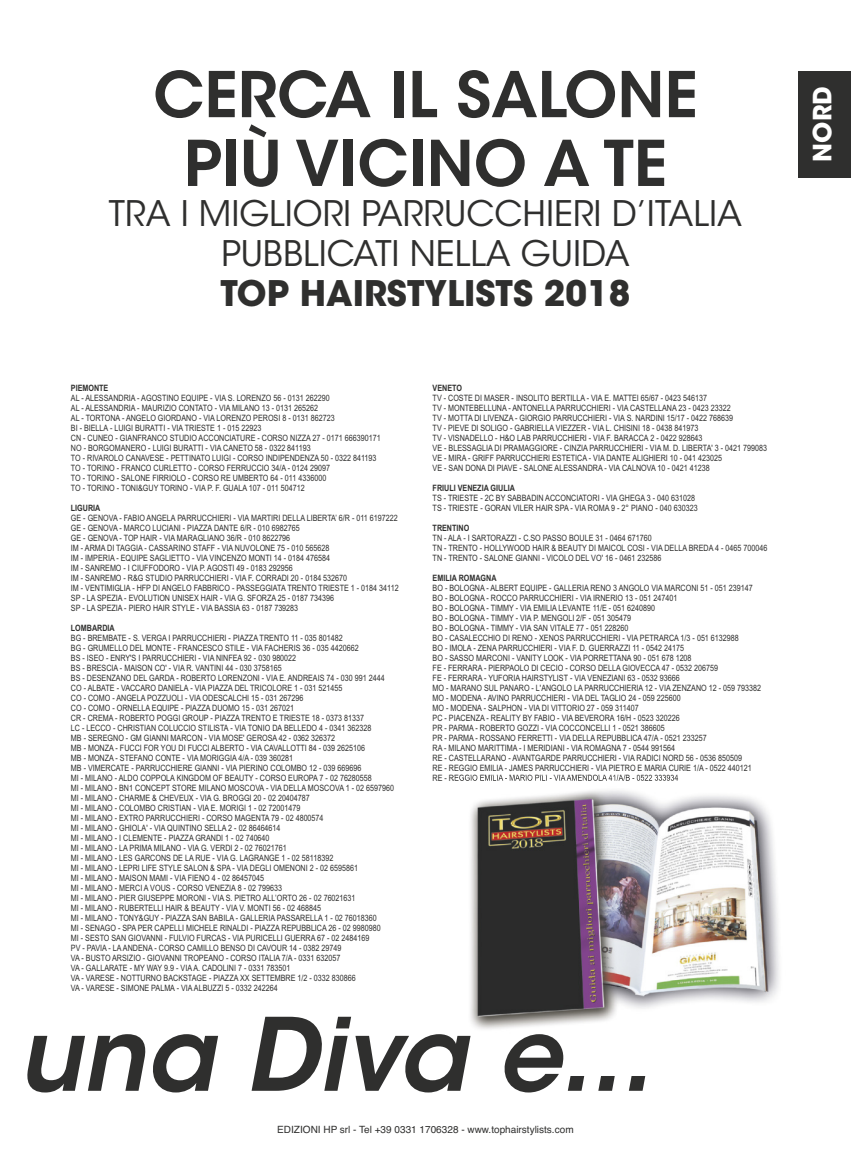
<style>
.page{position:relative;width:851px;height:1170px;background:#fff}
.page>*{position:absolute;margin:0;border:0;box-sizing:border-box;transform-origin:0 0}
.t1{font:italic 600 100px "ITC Avant Garde Std";color:#2f2f2e}
.t2{font:600 62.5px/68.8px "ITC Avant Garde Std";color:#2f2f2e;text-align:center}
.t3{font:35px/40px "ITC Avant Garde Std";color:#2f2f2e;text-align:center}
.t4{font:700 35px "ITC Avant Garde Std";color:#2f2f2e}
.t5{font:700 25px "ITC Avant Garde Std";color:#fff}
.t6{font:10px "Helvetica";color:#2f2f2e}
.t7{font:8.75px/10px "Arial Narrow";color:#2f2f2e}
.t8{font:700 8.75px "Arial Narrow";color:#2f2f2e}
</style>
<div class="page">
<div style="left:797px;top:71px;width:53px;height:106px;background:#2f2f2e"></div>
<img style="left:453px;top:776px;width:326px;height:253px">
<img style="left:453px;top:776px;width:67px;height:4px">
<img style="left:453px;top:1034px;width:108px;height:13px">
<h2 class="t2" style="left:153px;top:66px;width:546px">CERCA IL SALONE<br>PIÙ VICINO A TE</h2>
<h3 class="t3" style="left:109px;top:196px;width:634px">TRA I MIGLIORI PARRUCCHIERI D’ITALIA<br>PUBBLICATI NELLA GUIDA</h3>
<h3 class="t4" style="left:220px;top:280px;width:411px">TOP HAIRSTYLISTS 2018</h3>
<p class="t8" style="left:71px;top:382px;width:39px">PIEMONTE</p>
<p class="t7" style="left:71px;top:392px;width:311px">AL - ALESSANDRIA - AGOSTINO EQUIPE - VIA S. LORENZO 56 - 0131 262290<br>AL - ALESSANDRIA - MAURIZIO CONTATO - VIA MILANO 13 - 0131 265262<br>AL - TORTONA - ANGELO GIORDANO - VIA LORENZO PEROSI 8 - 0131 862723<br>BI - BIELLA - LUIGI BURATTI - VIA TRIESTE 1 - 015 22923<br>CN - CUNEO - GIANFRANCO STUDIO ACCONCIATURE - CORSO NIZZA 27 - 0171 666390171<br>NO - BORGOMANERO - LUIGI BURATTI - VIA CANETO 58 - 0322 841193<br>TO - RIVAROLO CANAVESE - PETTINATO LUIGI - CORSO INDIPENDENZA 50 - 0322 841193<br>TO - TORINO - FRANCO CURLETTO - CORSO FERRUCCIO 34/A - 0124 29097<br>TO - TORINO - SALONE FIRRIOLO - CORSO RE UMBERTO 64 - 011 4336000<br>TO - TORINO - TONI&amp;GUY TORINO - VIA P. F. GUALA 107 - 011 504712</p>
<p class="t8" style="left:71px;top:502px;width:31px">LIGURIA</p>
<p class="t7" style="left:71px;top:512px;width:329px">GE - GENOVA - FABIO ANGELA PARRUCCHIERI - VIA MARTIRI DELLA LIBERTA’ 6/R - 011 6197222<br>GE - GENOVA - MARCO LUCIANI - PIAZZA DANTE 6/R - 010 6982765<br>GE - GENOVA - TOP HAIR - VIA MARAGLIANO 36/R - 010 8622796<br>IM - ARMA DI TAGGIA - CASSARINO STAFF - VIA NUVOLONE 75 - 010 565628<br>IM - IMPERIA - EQUIPE SAGLIETTO - VIA VINCENZO MONTI 14 - 0184 476584<br>IM - SANREMO - I CIUFFODORO - VIA P. AGOSTI 49 - 0183 292956<br>IM - SANREMO - R&amp;G STUDIO PARRUCCHIERI - VIA F. CORRADI 20 - 0184 532670<br>IM - VENTIMIGLIA - HFP DI ANGELO FABBRICO - PASSEGGIATA TRENTO TRIESTE 1 - 0184 34112<br>SP - LA SPEZIA - EVOLUTION UNISEX HAIR - VIA G. SFORZA 25 - 0187 734396<br>SP - LA SPEZIA - PIERO HAIR STYLE - VIA BASSIA 63 - 0187 739283</p>
<p class="t8" style="left:71px;top:622px;width:45px">LOMBARDIA</p>
<p class="t7" style="left:71px;top:632px;width:324px">BG - BREMBATE - S. VERGA I PARRUCCHIERI - PIAZZA TRENTO 11 - 035 801482<br>BG - GRUMELLO DEL MONTE - FRANCESCO STILE - VIA FACHERIS 36 - 035 4420662<br>BS - ISEO - ENRY'S I PARRUCCHIERI - VIA NINFEA 92 - 030 980022<br>BS - BRESCIA - MAISON CO' - VIA R. VANTINI 44 - 030 3758165<br>BS - DESENZANO DEL GARDA - ROBERTO LORENZONI - VIA E. ANDREAIS 74 - 030 991 2444<br>CO - ALBATE - VACCARO DANIELA - VIA PIAZZA DEL TRICOLORE 1 - 031 521455<br>CO - COMO - ANGELA POZZUOLI - VIA ODESCALCHI 15 - 031 267296<br>CO - COMO - ORNELLA EQUIPE - PIAZZA DUOMO 15 - 031 267021<br>CR - CREMA - ROBERTO POGGI GROUP - PIAZZA TRENTO E TRIESTE 18 - 0373 81337<br>LC - LECCO - CHRISTIAN COLUCCIO STILISTA - VIA TONIO DA BELLEDO 4 - 0341 362328<br>MB - SEREGNO - GM GIANNI MARCON - VIA MOSE' GEROSA 42 - 0362 326372<br>MB - MONZA - FUCCI FOR YOU DI FUCCI ALBERTO - VIA CAVALLOTTI 84 - 039 2625106<br>MB - MONZA - STEFANO CONTE - VIA MORIGGIA 4/A - 039 360281<br>MB - VIMERCATE - PARRUCCHIERE GIANNI - VIA PIERINO COLOMBO 12 - 039 669696<br>MI - MILANO - ALDO COPPOLA KINGDOM OF BEAUTY - CORSO EUROPA 7 - 02 76280558<br>MI - MILANO - BN1 CONCEPT STORE MILANO MOSCOVA - VIA DELLA MOSCOVA 1 - 02 6597960<br>MI - MILANO - CHARME &amp; CHEVEUX - VIA G. BROGGI 20 - 02 20404787<br>MI - MILANO - COLOMBO CRISTIAN - VIA E. MORIGI 1 - 02 72001479<br>MI - MILANO - EXTRO PARRUCCHIERI - CORSO MAGENTA 79 - 02 4800574<br>MI - MILANO - GHIOLA' - VIA QUINTINO SELLA 2 - 02 86464614<br>MI - MILANO - I CLEMENTE - PIAZZA GRANDI 1 - 02 740640<br>MI - MILANO - LA PRIMA MILANO - VIA G. VERDI 2 - 02 76021761<br>MI - MILANO - LES GARCONS DE LA RUE - VIA G. LAGRANGE 1 - 02 58118392<br>MI - MILANO - LEPRI LIFE STYLE SALON &amp; SPA - VIA DEGLI OMENONI 2 - 02 6595861<br>MI - MILANO - MAISON MAMI - VIA FIENO 4 - 02 86457045<br>MI - MILANO - MERCI A VOUS - CORSO VENEZIA 8 - 02 799633<br>MI - MILANO - PIER GIUSEPPE MORONI - VIA S. PIETRO ALL’ORTO 26 - 02 76021631<br>MI - MILANO - RUBERTELLI HAIR &amp; BEAUTY - VIA V. MONTI 56 - 02 468845<br>MI - MILANO - TONY&amp;GUY - PIAZZA SAN BABILA - GALLERIA PASSARELLA 1 - 02 76018360<br>MI - SENAGO - SPA PER CAPELLI MICHELE RINALDI - PIAZZA REPUBBLICA 26 - 02 9980980<br>MI - SESTO SAN GIOVANNI - FULVIO FURCAS - VIA PURICELLI GUERRA 67 - 02 2484169<br>PV - PAVIA - LA ANDENA - CORSO CAMILLO BENSO DI CAVOUR 14 - 0382 29749<br>VA - BUSTO ARSIZIO - GIOVANNI TROPEANO - CORSO ITALIA 7/A - 0331 632057<br>VA - GALLARATE - MY WAY 9.9 - VIA A. CADOLINI 7 - 0331 783501<br>VA - VARESE - NOTTURNO BACKSTAGE - PIAZZA XX SETTEMBRE 1/2 - 0332 830866<br>VA - VARESE - SIMONE PALMA - VIA ALBUZZI 5 - 0332 242264</p>
<p class="t8" style="left:432px;top:382px;width:31px">VENETO</p>
<p class="t7" style="left:432px;top:392px;width:336px">TV - COSTE DI MASER - INSOLITO BERTILLA - VIA E. MATTEI 65/67 - 0423 546137<br>TV - MONTEBELLUNA - ANTONELLA PARRUCCHIERI - VIA CASTELLANA 23 - 0423 23322<br>TV - MOTTA DI LIVENZA - GIORGIO PARRUCCHIERI - VIA S. NARDINI 15/17 - 0422 768639<br>TV - PIEVE DI SOLIGO - GABRIELLA VIEZZER - VIA L. CHISINI 18 - 0438 841973<br>TV - VISNADELLO - H&amp;O LAB PARRUCCHIERI - VIA F. BARACCA 2 - 0422 928643<br>VE - BLESSAGLIA DI PRAMAGGIORE - CINZIA PARRUCCHIERI - VIA M. D. LIBERTA' 3 - 0421 799083<br>VE - MIRA - GRIFF PARRUCCHIERI ESTETICA - VIA DANTE ALIGHIERI 10 - 041 423025<br>VE - SAN DONA DI PIAVE - SALONE ALESSANDRA - VIA CALNOVA 10 - 0421 41238</p>
<p class="t8" style="left:432px;top:482px;width:84px">FRIULI VENEZIA GIULIA</p>
<p class="t7" style="left:432px;top:492px;width:266px">TS - TRIESTE - 2C BY SABBADIN ACCONCIATORI - VIA GHEGA 3 - 040 631028<br>TS - TRIESTE - GORAN VILER HAIR SPA - VIA ROMA 9 - 2° PIANO - 040 630323</p>
<p class="t8" style="left:432px;top:522px;width:38px">TRENTINO</p>
<p class="t7" style="left:432px;top:532px;width:336px">TN - ALA - I SARTORAZZI - C.SO PASSO BOULE 31 - 0464 671760<br>TN - TRENTO - HOLLYWOOD HAIR &amp; BEAUTY DI MAICOL COSI - VIA DELLA BREDA 4 - 0465 700046<br>TN - TRENTO - SALONE GIANNI - VICOLO DEL VO' 16 - 0461 232586</p>
<p class="t8" style="left:432px;top:572px;width:65px">EMILIA ROMAGNA</p>
<p class="t7" style="left:432px;top:582px;width:330px">BO - BOLOGNA - ALBERT EQUIPE - GALLERIA RENO 3 ANGOLO VIA MARCONI 51 - 051 239147<br>BO - BOLOGNA - ROCCO PARRUCCHIERI - VIA IRNERIO 13 - 051 247401<br>BO - BOLOGNA - TIMMY - VIA EMILIA LEVANTE 11/E - 051 6240890<br>BO - BOLOGNA - TIMMY - VIA P. MENGOLI 2/F - 051 305479<br>BO - BOLOGNA - TIMMY - VIA SAN VITALE 77 - 051 228260<br>BO - CASALECCHIO DI RENO - XENOS PARRUCCHIERI - VIA PETRARCA 1/3 - 051 6132988<br>BO - IMOLA - ZENA PARRUCCHIERI - VIA F. D. GUERRAZZI 11 - 0542 24175<br>BO - SASSO MARCONI - VANITY LOOK - VIA PORRETTANA 90 - 051 678 1208<br>FE - FERRARA - PIERPAOLO DI CECIO - CORSO DELLA GIOVECCA 47 - 0532 206759<br>FE - FERRARA - YUFORIA HAIRSTYLIST - VIA VENEZIANI 63 - 0532 93666<br>MO - MARANO SUL PANARO - L'ANGOLO LA PARRUCCHIERIA 12 - VIA ZENZANO 12 - 059 793382<br>MO - MODENA - AVINO PARRUCCHIERI - VIA DEL TAGLIO 24 - 059 225600<br>MO - MODENA - SALPHON - VIA DI VITTORIO 27 - 059 311407<br>PC - PIACENZA - REALITY BY FABIO - VIA BEVERORA 16/H - 0523 320226<br>PR - PARMA - ROBERTO GOZZI - VIA COCCONCELLI 1 - 0521 386605<br>PR - PARMA - ROSSANO FERRETTI - VIA DELLA REPUBBLICA 47/A - 0521 233257<br>RA - MILANO MARITTIMA - I MERIDIANI - VIA ROMAGNA 7 - 0544 991564<br>RE - CASTELLARANO - AVANTGARDE PARRUCCHIERI - VIA RADICI NORD 56 - 0536 850509<br>RE - REGGIO EMILIA - JAMES PARRUCCHIERI - VIA PIETRO E MARIA CURIE 1/A - 0522 440121<br>RE - REGGIO EMILIA - MARIO PILI - VIA AMENDOLA 41/A/B - 0522 333934</p>
<h1 class="t1" style="left:18px;top:1016px;width:634px">una Diva e...</h1>
<p class="t6" style="left:277px;top:1123px;width:298px">EDIZIONI HP srl - Tel +39 0331 1706328 - www.tophairstylists.com</p>
<h3 class="t5" style="left:812px;top:162px;width:77px;rotate:-90deg">NORD</h3>
</div>
